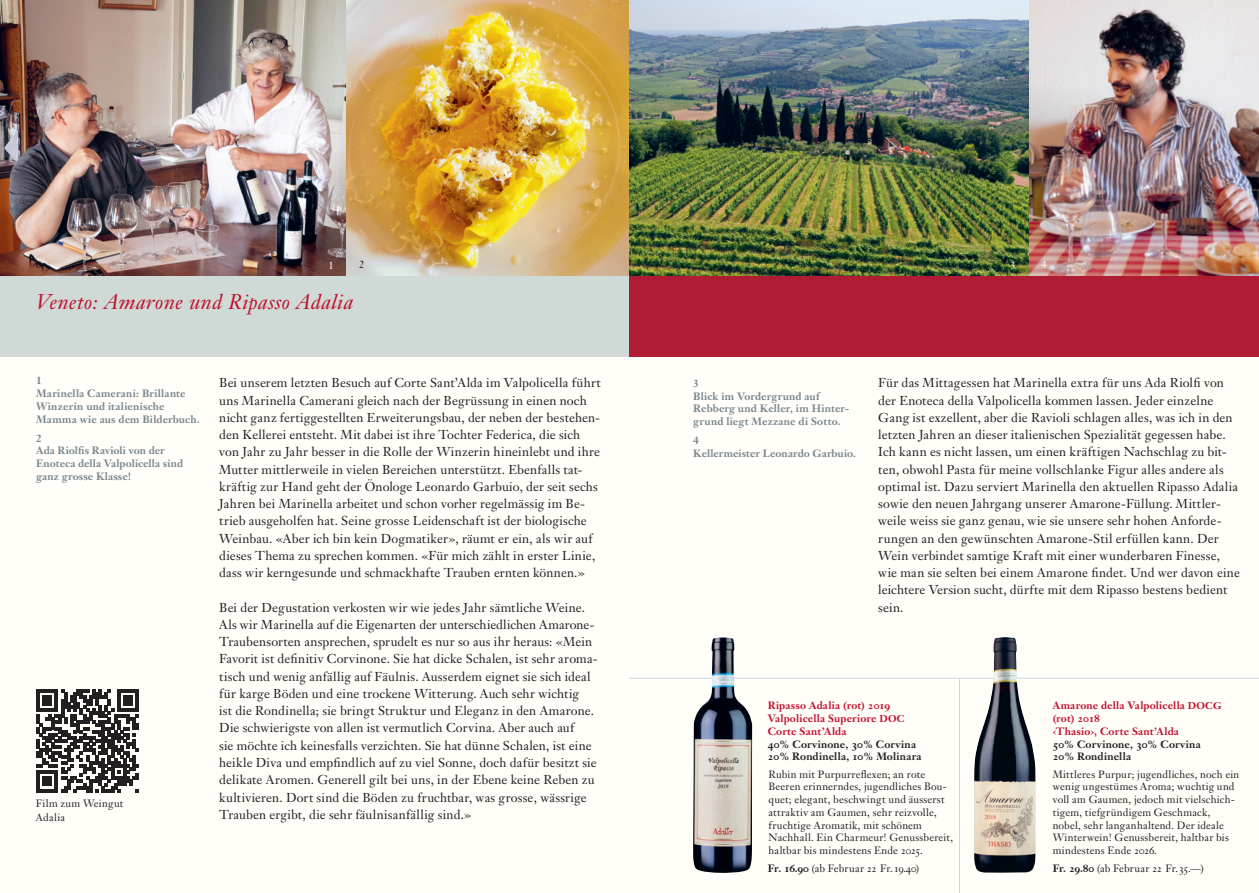
<style>
.page{position:relative;width:1259px;height:893px;background:#fff}
.page>*{position:absolute;margin:0;border:0;box-sizing:border-box;transform-origin:0 0}
.t1{font:italic 21px "Janson Text LT Pro";letter-spacing:.02em;color:#c00f2d}
.t2{font:12.75px/17.2px "Janson Text LT Pro";letter-spacing:.01em;color:#231f20}
.t3{font:10.5px/12.8px "Janson Text LT Pro";letter-spacing:.015em;color:#231f20}
.t4{font:700 10.5px/12.8px "Janson Text LT Pro";letter-spacing:.01em;color:#77858d}
.t5{font:700 10.5px/12.8px "Janson Text LT Pro";letter-spacing:.015em;color:#c00f2d}
.t6{font:700 10.5px/12.8px "Janson Text LT Pro";letter-spacing:.015em;color:#231f20}
.t7{font:10.5px "Janson Text LT Pro";color:#fff}
.s1{font-size:9.75px}
.s2{font-weight:700}
</style>
<div class="page">
<div style="left:629px;top:0;width:630px;height:893px;background:#fffef8"></div>
<div style="left:0;top:0;width:629px;height:893px;background:#fffef8"></div>
<hr style="left:629px;top:678px;width:630px;height:1px;background:#cbd6dd">
<img style="left:0;top:0;width:346px;height:276px">
<img style="left:346px;top:0;width:283px;height:276px">
<img style="left:1028px;top:0;width:231px;height:276px">
<img style="left:629px;top:0;width:399px;height:276px">
<div style="left:0;top:276px;width:629px;height:81px;background:#cfdad6"></div>
<div style="left:629px;top:276px;width:630px;height:81px;background:#af1c34"></div>
<hr style="left:959px;top:679px;width:1px;height:214px;background:#cbd6dd">
<img style="left:974px;top:637px;width:62px;height:236px">
<img style="left:693px;top:637px;width:59px;height:236px">
<svg style="left:36px;top:690px;width:103px;height:102px"></svg>
<p class="t7" style="left:328px;top:258px;width:7px">1</p>
<p class="t3" style="left:359px;top:258px;width:7px">2</p>
<p class="t7" style="left:1010px;top:258px;width:7px">3</p>
<p class="t7" style="left:1041px;top:258px;width:7px">4</p>
<h1 class="t1" style="left:36px;top:289px;width:319px">Veneto: Amarone und Ripasso Adalia</h1>
<p class="t4" style="left:36px;top:374px;width:165px">1<br>Marinella Camerani: Brillante<br>Winzerin und italienische<br>Mamma wie aus dem Bilderbuch.</p>
<p class="t4" style="left:36px;top:432px;width:148px">2<br>Ada Riolfis Ravioli von der<br>Enoteca della Valpolicella sind ganz grosse Klasse!</p>
<p class="t3" style="left:36px;top:797px;width:89px;line-height:13.5px">Film zum Weingut<br>Adalia</p>
<p class="t2" style="left:219px;top:374px;width:383px">Bei unserem letzten Besuch auf Corte Sant’Alda im Valpolicella führt uns Marinella Camerani gleich nach der Begrüssung in einen noch nicht ganz fertiggestellten Erweiterungsbau, der neben der bestehen&shy;den Kellerei entsteht. Mit dabei ist ihre Tochter Federica, die sich von Jahr zu Jahr besser in die Rolle der Winzerin hineinlebt und ihre Mutter mittlerweile in vielen Bereichen unterstützt. Ebenfalls tat&shy;kräftig zur Hand geht der Önologe Leonardo Garbuio, der seit sechs Jahren bei Marinella arbeitet und schon vorher regelmässig im Be&shy;trieb ausgeholfen hat. Seine grosse Leidenschaft ist der biologische Weinbau. «Aber ich bin kein Dogmatiker», räumt er ein, als wir auf dieses Thema zu sprechen kommen. «Für mich zählt in erster Linie, dass wir kerngesunde und schmackhafte Trauben ernten können.»</p>
<p class="t2" style="left:219px;top:599px;width:380px">Bei der Degustation verkosten wir wie jedes Jahr sämtliche Weine.<br>Als wir Marinella auf die Eigenarten der unterschiedlichen Amarone-Traubensorten ansprechen, sprudelt es nur so aus ihr heraus: «Mein Favorit ist definitiv Corvinone. Sie hat dicke Schalen, ist sehr aroma&shy;tisch und wenig anfällig auf Fäulnis. Ausserdem eignet sie sich ideal für karge Böden und eine trockene Witterung. Auch sehr wichtig<br>ist die Rondinella; sie bringt Struktur und Eleganz in den Amarone.<br>Die schwierigste von allen ist vermutlich Corvina. Aber auch auf<br>sie möchte ich keinesfalls verzichten. Sie hat dünne Schalen, ist eine heikle Diva und empfindlich auf zu viel Sonne, doch dafür besitzt sie delikate Aromen. Generell gilt bei uns, in der Ebene keine Reben zu kultivieren. Dort sind die Böden zu fruchtbar, was grosse, wässrige Trauben ergibt, die sehr fäulnisanfällig sind.»</p>
<p class="t4" style="left:693px;top:377px;width:157px">3<br>Blick im Vordergrund auf<br>Rebberg und Keller, im Hinter&shy;grund liegt Mezzane di Sotto.</p>
<p class="t4" style="left:693px;top:434px;width:164px">4<br>Kellermeister Leonardo Garbuio.</p>
<p class="t2" style="left:878px;top:374px;width:363px">Für das Mittagessen hat Marinella extra für uns Ada Riolfi von der Enoteca della Valpolicella kommen lassen. Jeder einzelne Gang ist exzellent, aber die Ravioli schlagen alles, was ich in den letzten Jahren an dieser italienischen Spezialität gegessen habe.<br>Ich kann es nicht lassen, um einen kräftigen Nachschlag zu bit&shy;ten, obwohl Pasta für meine vollschlanke Figur alles andere als optimal ist. Dazu serviert Marinella den aktuellen Ripasso Adalia sowie den neuen Jahrgang unserer Amarone-Füllung. Mittler&shy;weile weiss sie ganz genau, wie sie unsere sehr hohen Anforde&shy;rungen an den gewünschten Amarone-Stil erfüllen kann. Der Wein verbindet samtige Kraft mit einer wunderbaren Finesse, wie man sie selten bei einem Amarone findet. Und wer davon eine leichtere Version sucht, dürfte mit dem Ripasso bestens bedient sein.</p>
<p class="t5" style="left:767px;top:699px;width:138px">Ripasso Adalia (rot) 2019<br>Valpolicella Superiore <span class="s1">DOC<br></span>Corte Sant’Alda</p>
<p class="t6" style="left:767px;top:738px;width:155px">40% Corvinone, 30% Corvina<br>20% Rondinella, 10% Molinara</p>
<p class="t3" style="left:768px;top:768px;width:186px">Rubin mit Purpurreflexen; an rote Beeren erinnerndes, jugendliches Bou&shy;quet; elegant, beschwingt und äusserst attraktiv am Gaumen, sehr reizvolle, fruchtige Aromatik, mit schönem Nachhall. Ein Charmeur! Genussbereit, haltbar bis mindestens Ende 2025.</p>
<p class="t3" style="left:767px;top:862px;width:153px"><span class="s2">Fr. 16.90</span> (ab Februar 22 Fr.19.40)</p>
<p class="t5" style="left:1052px;top:699px;width:170px">Amarone della Valpolicella <span class="s1">DOCG </span>(rot) 2018<br>‹Thasio›, Corte Sant’Alda</p>
<p class="t6" style="left:1052px;top:737px;width:150px">50% Corvinone, 30% Corvina<br>20% Rondinella</p>
<p class="t3" style="left:1052px;top:767px;width:188px">Mittleres Purpur; jugendliches, noch ein wenig ungestümes Aroma; wuchtig und voll am Gaumen, jedoch mit vielschich&shy;tigem, tiefgründigem Geschmack, nobel, sehr langanhaltend. Der ideale Winterwein! Genussbereit, haltbar bis mindestens Ende 2026.</p>
<p class="t3" style="left:1052px;top:862px;width:152px"><span class="s2">Fr. 29.80</span> (ab Februar 22 Fr.35.—)</p>
</div>
